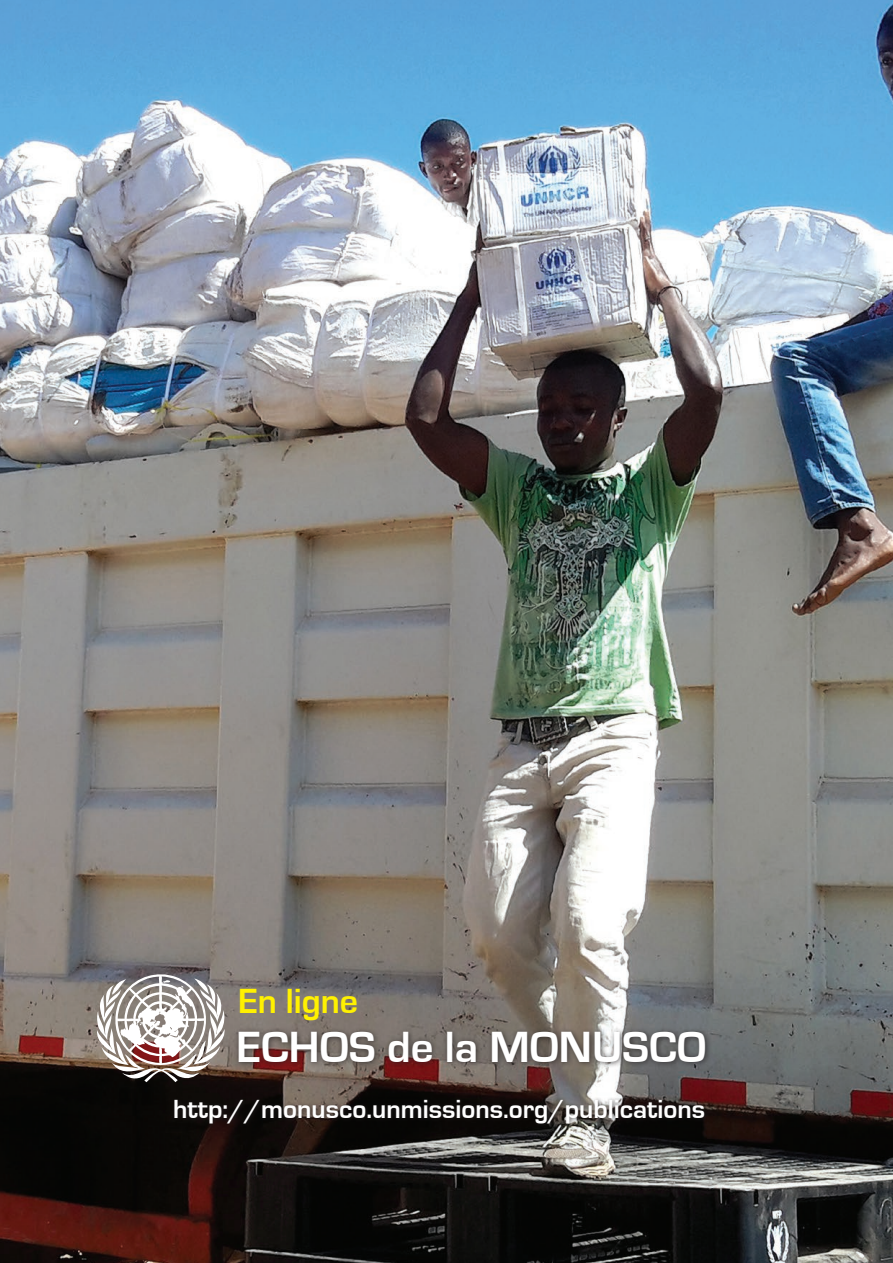
<style>
.page{position:relative;width:893px;height:1263px;background:#fff}
.page>*{position:absolute;margin:0;border:0;box-sizing:border-box;transform-origin:0 0}
.t1{font:700 45px "Eurostile";color:#fff}
.t2{font:700 36px "Eurostile";color:#fff101}
.t3{font:700 27px "Eurostile";color:#fff}
</style>
<div class="page">
<img style="left:0;top:0;width:893px;height:1263px">
<div style="left:234px;top:1027px;width:478px;height:42px;background:#231f20;opacity:.75"></div>
<div style="left:171px;top:1097px;width:538px;height:32px;background:#231f20;opacity:.75"></div>
<svg style="left:95px;top:971px;width:131px;height:111px"></svg>
<h2 class="t2" style="left:238px;top:981px;width:121px">En ligne</h2>
<h1 class="t1" style="left:237px;top:1022px;width:471px">ECHOS de la MONUSCO</h1>
<p class="t3" style="left:173px;top:1094px;width:533px">http://monusco.unmissions.org/publications</p>
</div>
